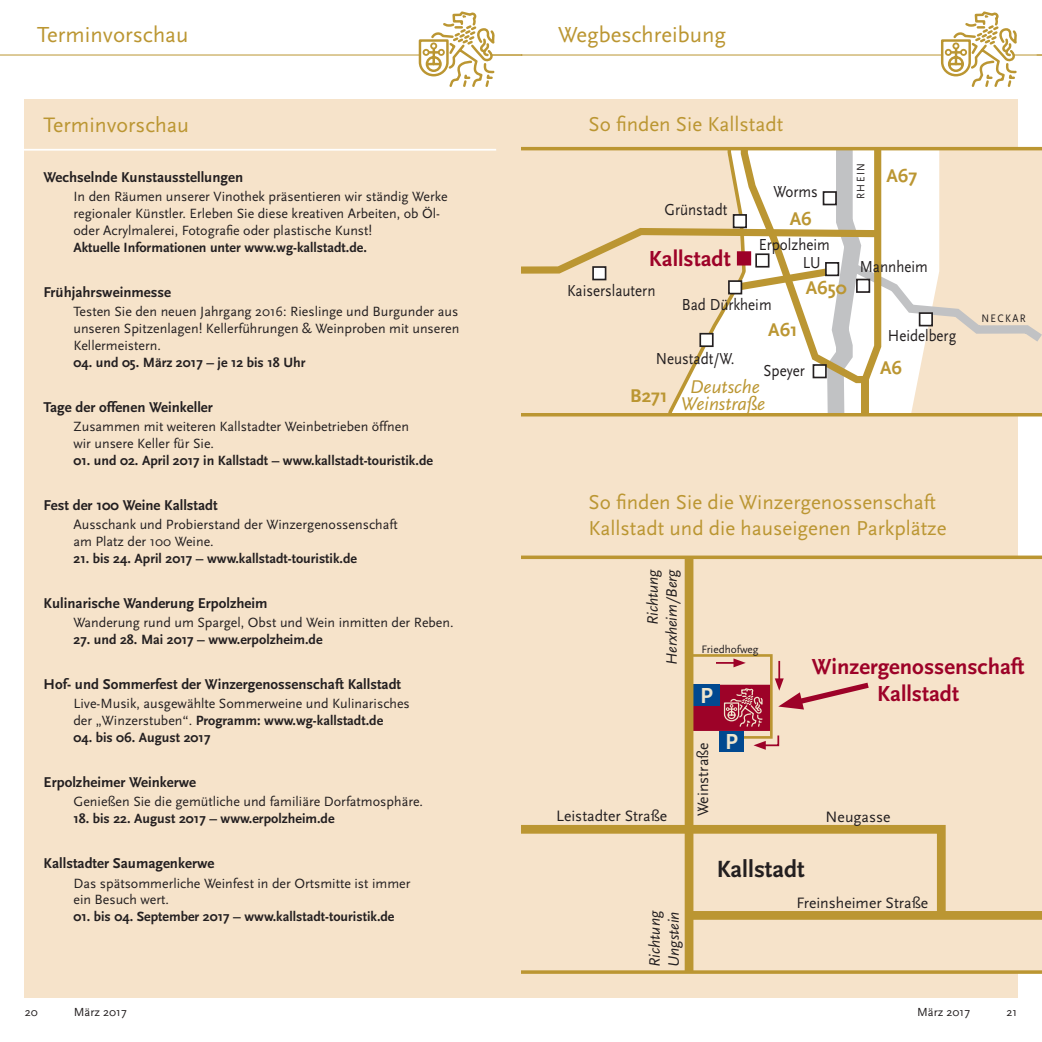
<style>
.page{position:relative;width:1042px;height:1042px;background:#fff}
.page>*{position:absolute;margin:0;border:0;box-sizing:border-box;transform-origin:0 0}
.t1{font:700 24.5px "Scala Sans";color:#231f20}
.t2{font:700 22.75px/27.3px "Scala Sans";color:#9d0228;text-align:center}
.t3{font:22.75px "Scala Sans";color:#bb9632}
.t4{font:700 22.75px "Scala Sans";color:#efe5cc}
.t5{font:21.88px "Scala Sans";color:#bb9632}
.t6{font:21px/25.2px "Scala Sans";color:#bb9632}
.t7{font:italic 19.25px/17.2px "Scala Sans";color:#bb9632;text-align:right}
.t8{font:700 19.25px "Scala Sans";color:#bb9632}
.t9{font:16.62px/18px "Scala Sans";color:#231f20;scale:.9 1}
.t10{font:15.75px "Scala Sans";color:#231f20}
.t11{font:italic 15.75px/18.9px "Scala Sans";color:#231f20;text-align:right}
.t12{font:700 14.88px "Scala Sans";color:#231f20}
.t13{font:14px/16.8px "Scala Sans";color:#231f20}
.t14{font:700 14px "Scala Sans";color:#231f20}
.t15{font:12.25px "Scala Sans";color:#231f20}
.t16{font:11.38px "Scala Sans";color:#231f20;scale:.9 1}
.t17{font:11.38px "Scala Sans";color:#231f20}
.s1{font-weight:700}
.s2{font-weight:700;font-style:normal}
</style>
<div class="page">
<div style="left:521px;top:99px;width:496px;height:898px;background:#f6e3ca"></div>
<hr style="left:521px;top:55px;width:422px;height:1px;background:#bb9632">
<svg style="left:939px;top:11px;width:103px;height:90px"></svg>
<div style="left:25px;top:99px;width:496px;height:898px;background:#f6e3ca"></div>
<hr style="left:0;top:55px;width:421px;height:1px;background:#bb9632">
<hr style="left:491px;top:55px;width:31px;height:1px;background:#bb9632">
<svg style="left:417px;top:11px;width:79px;height:76px"></svg>
<svg style="left:521px;top:132px;width:521px;height:299px"></svg>
<svg style="left:521px;top:147px;width:521px;height:269px"></svg>
<svg style="left:521px;top:555px;width:521px;height:419px"></svg>
<svg style="left:521px;top:820px;width:429px;height:103px"></svg>
<div style="left:690px;top:911px;width:352px;height:9px;background:#bb9632"></div>
<div style="left:685px;top:558px;width:8px;height:414px;background:#bb9632"></div>
<div style="left:720px;top:731px;width:24px;height:20px;background:#014990"></div>
<svg style="left:693px;top:653px;width:181px;height:97px"></svg>
<hr style="left:0;top:149px;width:496px;height:2px;background:#fff">
<h2 class="t3" style="left:37px;top:22px;width:153px">Terminvorschau</h2>
<h2 class="t3" style="left:558px;top:22px;width:169px">Wegbeschreibung</h2>
<h3 class="t5" style="left:44px;top:113px;width:147px">Terminvorschau</h3>
<p class="t12" style="left:44px;top:169px;width:201px">Wechselnde Kunstausstellungen</p>
<p class="t13" style="left:73px;top:189px;width:376px">In den Räumen unserer Vinothek präsentieren wir ständig Werke regionaler Künstler. Erleben Sie diese kreativen Arbeiten, ob Öl&shy;oder Acrylmalerei, Fotografie oder plastische Kunst!</p>
<p class="t14" style="left:73px;top:240px;width:295px">Aktuelle Informationen unter www.wg-kallstadt.de.</p>
<p class="t12" style="left:44px;top:284px;width:129px">Frühjahrsweinmesse</p>
<p class="t13" style="left:73px;top:303px;width:387px;text-align:justify">Testen Sie den neuen Jahrgang 2016: Rieslinge und Burgunder aus unseren Spitzenlagen! Kellerführungen &amp; Weinproben mit unseren Kellermeistern.</p>
<p class="t14" style="left:73px;top:354px;width:234px">04. und 05. März 2017 – je 12 bis 18 Uhr</p>
<p class="t12" style="left:44px;top:399px;width:171px">Tage der offenen Weinkeller</p>
<p class="t13" style="left:73px;top:418px;width:337px">Zusammen mit weiteren Kallstadter Weinbetrieben öffnen wir unsere Keller für Sie.</p>
<p class="t14" style="left:73px;top:452px;width:361px">01. und 02. April 2017 in Kallstadt – www.kallstadt-touristik.de</p>
<p class="t12" style="left:44px;top:497px;width:176px">Fest der 100 Weine Kallstadt</p>
<p class="t13" style="left:73px;top:516px;width:326px">Ausschank und Probierstand der Winzergenossenschaft am Platz der 100 Weine.</p>
<p class="t14" style="left:73px;top:550px;width:285px">21. bis 24. April 2017 – www.kallstadt-touristik.de</p>
<p class="t12" style="left:44px;top:595px;width:225px">Kulinarische Wanderung Erpolzheim</p>
<p class="t13" style="left:73px;top:614px;width:382px">Wanderung rund um Spargel, Obst und Wein inmitten der Reben.</p>
<p class="t14" style="left:73px;top:632px;width:251px">27. und 28. Mai 2017 – www.erpolzheim.de</p>
<p class="t12" style="left:44px;top:676px;width:359px">Hof- und Sommerfest der Winzergenossenschaft Kallstadt</p>
<p class="t13" style="left:73px;top:695px;width:338px">Live-Musik, ausgewählte Sommerweine und Kulinarisches der „Winzerstuben“. <span class="s1">Programm: www.wg-kallstadt.de</span></p>
<p class="t14" style="left:73px;top:730px;width:139px">04. bis 06. August 2017</p>
<p class="t12" style="left:44px;top:774px;width:154px">Erpolzheimer Weinkerwe</p>
<p class="t13" style="left:73px;top:793px;width:351px">Genießen Sie die gemütliche und familiäre Dorfatmosphäre.</p>
<p class="t14" style="left:73px;top:811px;width:263px">18. bis 22. August 2017 – www.erpolzheim.de</p>
<p class="t12" style="left:44px;top:855px;width:172px">Kallstadter Saumagenkerwe</p>
<p class="t13" style="left:73px;top:875px;width:338px">Das spätsommerliche Weinfest in der Ortsmitte ist immer ein Besuch wert.</p>
<p class="t14" style="left:73px;top:909px;width:322px">01. bis 04. September 2017 – www.kallstadt-touristik.de</p>
<h3 class="t6" style="left:588px;top:112px;width:196px">So finden Sie Kallstadt</h3>
<p class="t9" style="left:664px;top:201px;width:72px">Grünstadt</p>
<p class="t9" style="left:773px;top:183px;width:51px">Worms</p>
<h3 class="t8" style="left:790px;top:208px;width:23px">A6</h3>
<p class="t9" style="left:803px;top:236px;width:32px;text-indent:-44px">Erpolzheim<br>LU</p>
<h2 class="t2" style="left:649px;top:246px;width:83px">Kallstadt</h2>
<p class="t9" style="left:567px;top:282px;width:100px">Kaiserslautern</p>
<p class="t9" style="left:682px;top:296px;width:101px">Bad Dürkheim</p>
<h3 class="t8" style="left:806px;top:278px;width:42px">A650</h3>
<h3 class="t8" style="left:768px;top:319px;width:31px">A61</h3>
<p class="t9" style="left:656px;top:350px;width:89px">Neustadt/W.</p>
<p class="t9" style="left:763px;top:362px;width:47px">Speyer</p>
<h3 class="t7" style="left:630px;top:379px;width:136px"><span class="s2">B271</span> Deutsche<br>Weinstraße</h3>
<p class="t16" style="left:854px;top:199px;width:41px;rotate:-90deg">RHEIN</p>
<h3 class="t8" style="left:886px;top:165px;width:32px">A67</h3>
<p class="t9" style="left:860px;top:258px;width:77px">Mannheim</p>
<p class="t9" style="left:888px;top:327px;width:78px">Heidelberg</p>
<h3 class="t8" style="left:880px;top:357px;width:23px">A6</h3>
<p class="t16" style="left:981px;top:312px;width:51px">NECKAR</p>
<h3 class="t6" style="left:588px;top:490px;width:360px">So finden Sie die Winzergenossenschaft<br>Kallstadt und die hauseigenen Parkplätze</h3>
<p class="t11" style="left:643px;top:665px;width:97px;rotate:-90deg">Richtung<br>Herxheim/Berg</p>
<p class="t10" style="left:556px;top:807px;width:113px">Leistadter Straße</p>
<p class="t11" style="left:645px;top:966px;width:57px;text-align:left;rotate:-90deg">Richtung<br>Ungstein</p>
<p class="t17" style="left:701px;top:643px;width:59px">Friedhofweg</p>
<h2 class="t4" style="left:700px;top:683px;width:14px">P</h2>
<p class="t10" style="left:694px;top:816px;width:75px;rotate:-90deg">Weinstraße</p>
<h2 class="t4" style="left:725px;top:729px;width:14px">P</h2>
<h2 class="t2" style="left:812px;top:654px;width:214px">Winzergenossenschaft<br>Kallstadt</h2>
<p class="t10" style="left:825px;top:808px;width:66px">Neugasse</p>
<h1 class="t1" style="left:716px;top:856px;width:90px">Kallstadt</h1>
<p class="t10" style="left:796px;top:894px;width:133px">Freinsheimer Straße</p>
<p class="t15" style="left:25px;top:1005px;width:15px">20</p>
<p class="t15" style="left:74px;top:1005px;width:54px">März 2017</p>
<p class="t15" style="left:917px;top:1005px;width:54px">März 2017</p>
<p class="t15" style="left:1006px;top:1005px;width:12px">21</p>
</div>
